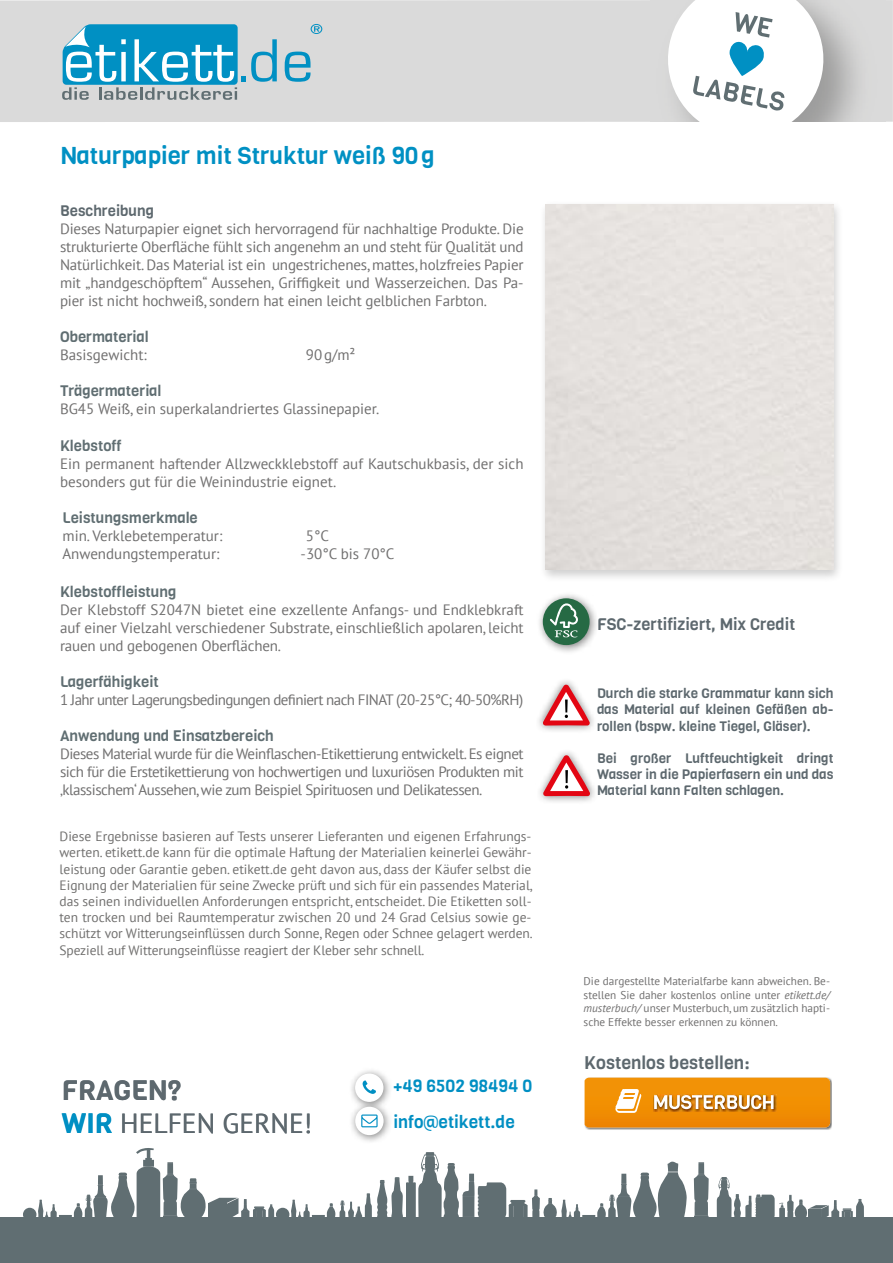
<style>
.page{position:relative;width:893px;height:1263px;background:#fff}
.page>*{position:absolute;margin:0;border:0;box-sizing:border-box;transform-origin:0 0}
.t1{font:27.6px "PT Sans";color:#5d686e}
.t2{font:27.6px "Viga";color:#5d686e}
.t3{font:24px "Viga";color:#0090c3}
.t4{font:18px "Viga";color:#5d686e}
.t5{font:17.4px/36.3px "Viga";color:#008fc3}
.t6{font:16.5px "Viga";color:#5d686e}
.t7{font:15px/18px "PT Sans";letter-spacing:-.01em;color:#706f6f;text-align:justify}
.t8{font:15px "Viga";color:#606e72}
.t9{font:15px "PT Sans";letter-spacing:-.04em;color:#706f6f}
.t10{font:15px "Viga";color:#5d686e}
.t11{font:13.5px/16.2px "PT Sans";letter-spacing:-.01em;color:#71706f;text-align:justify}
.t12{font:13.5px/16.2px "Viga";color:#5d686e;text-align:justify}
.t13{font:11.25px/13.5px "PT Sans";color:#706f6f;text-align:justify}
.s1{font-family:"Viga";color:#008fc3}
.s2{font-style:italic}
</style>
<div class="page">
<div style="left:0;top:0;width:893px;height:122px;background:#dadada"></div>
<svg style="left:667px;top:1px;width:163px;height:121px;background:#e1e8ea"></svg>
<svg style="left:311px;top:24px;width:11px;height:10px"></svg>
<svg style="left:285px;top:52px;width:25px;height:30px"></svg>
<svg style="left:62px;top:24px;width:215px;height:76px"></svg>
<div style="left:23px;top:1208px;width:13px;height:13px;background:#606e72;border-radius:50%"></div>
<div style="left:276px;top:1208px;width:13px;height:13px;background:#606e72;border-radius:50%"></div>
<svg style="left:38px;top:1148px;width:236px;height:70px"></svg>
<svg style="left:717px;top:1177px;width:147px;height:41px"></svg>
<svg style="left:291px;top:1152px;width:396px;height:66px"></svg>
<svg style="left:694px;top:1162px;width:15px;height:56px"></svg>
<div style="left:0;top:1218px;width:893px;height:45px;background:#606e72"></div>
<div style="left:539px;top:200px;width:305px;height:383px;background:#000;opacity:.2"></div>
<div style="left:546px;top:204px;width:287px;height:366px;background:#e5e1de"></div>
<div style="left:536px;top:592px;width:63px;height:63px;background:#000;opacity:.5"></div>
<div style="left:543px;top:598px;width:47px;height:47px;background:#266a44;border-radius:50%"></div>
<svg style="left:550px;top:603px;width:28px;height:34px"></svg>
<img style="left:585px;top:1077px;width:247px;height:53px">
<svg style="left:585px;top:1078px;width:245px;height:49px;background:#ec951e"></svg>
<div style="left:349px;top:1067px;width:45px;height:45px;background:#000;opacity:.5"></div>
<div style="left:355px;top:1073px;width:28px;height:29px;background:#fff;border-radius:50%"></div>
<svg style="left:363px;top:1080px;width:13px;height:14px"></svg>
<div style="left:349px;top:1100px;width:45px;height:45px;background:#000;opacity:.5"></div>
<div style="left:355px;top:1107px;width:29px;height:28px;background:#fff;border-radius:50%"></div>
<svg style="left:361px;top:1114px;width:17px;height:13px"></svg>
<div style="left:535px;top:677px;width:63px;height:57px;background:#000;opacity:.5"></div>
<svg style="left:542px;top:684px;width:48px;height:42px"></svg>
<div style="left:535px;top:747px;width:63px;height:57px;background:#000;opacity:.5"></div>
<svg style="left:543px;top:754px;width:47px;height:42px"></svg>
<h2 class="t3" style="left:60px;top:139px;width:376px">Naturpapier mit Struktur weiß 90g</h2>
<p class="t10" style="left:60px;top:201px;width:96px">Beschreibung</p>
<p class="t7" style="left:60px;top:220px;width:465px">Dieses Naturpapier eignet sich hervorragend für nachhaltige Produkte. Die strukturierte Oberfläche fühlt sich angenehm an und steht für Qualität und Natürlichkeit. Das Material ist ein ungestrichenes, mattes, holzfreies Papier mit „handgeschöpftem“ Aussehen, Griffigkeit und Wasserzeichen. Das Pa&shy;pier ist nicht hochweiß, sondern hat einen leicht gelblichen Farbton.</p>
<p class="t8" style="left:60px;top:327px;width:90px">Obermaterial</p>
<p class="t7" style="left:60px;top:346px;width:88px">Basisgewicht:</p>
<p class="t7" style="left:306px;top:346px;width:51px">90g/m²</p>
<p class="t8" style="left:60px;top:381px;width:103px">Trägermaterial</p>
<p class="t7" style="left:60px;top:400px;width:321px">BG45 Weiß, ein superkalandriertes Glassinepapier.</p>
<p class="t8" style="left:60px;top:435px;width:63px">Klebstoff</p>
<p class="t7" style="left:60px;top:454px;width:465px">Ein permanent haftender Allzweckklebstoff auf Kautschukbasis, der sich besonders gut für die Weinindustrie eignet.</p>
<p class="t8" style="left:63px;top:507px;width:137px">Leistungsmerkmale</p>
<p class="t7" style="left:63px;top:526px;width:161px">min. Verklebetemperatur:<br>Anwendungstemperatur:</p>
<p class="t7" style="left:301px;top:526px;width:95px;text-indent:5px">5°C<br>-30°C bis 70°C</p>
<p class="t8" style="left:60px;top:582px;width:118px">Klebstoffleistung</p>
<p class="t7" style="left:60px;top:601px;width:465px">Der Klebstoff S2047N bietet eine exzellente Anfangs- und Endklebkraft auf einer Vielzahl verschiedener Substrate, einschließlich apolaren, leicht rauen und gebogenen Oberflächen.</p>
<p class="t8" style="left:60px;top:672px;width:100px">Lagerfähigkeit</p>
<p class="t9" style="left:60px;top:690px;width:465px">1 Jahr unter Lagerungsbedingungen definiert nach FINAT (20-25°C; 40-50%RH)</p>
<p class="t8" style="left:60px;top:726px;width:215px">Anwendung und Einsatzbereich</p>
<p class="t7" style="left:60px;top:745px;width:465px">Dieses Material wurde für die Weinflaschen-Etikettierung entwickelt. Es eignet sich für die Erstetikettierung von hochwertigen und luxuriösen Produkten mit ‚klassischem‘ Aussehen, wie zum Beispiel Spirituosen und Delikatessen.</p>
<p class="t11" style="left:60px;top:828px;width:475px">Diese Ergebnisse basieren auf Tests unserer Lieferanten und eigenen Erfahrungs&shy;werten. etikett.de kann für die optimale Haftung der Materialien keinerlei Gewähr&shy;leistung oder Garantie geben. etikett.de geht davon aus, dass der Käufer selbst die Eignung der Materialien für seine Zwecke prüft und sich für ein passendes Material, das seinen individuellen Anforderungen entspricht, entscheidet. Die Etiketten soll&shy;ten trocken und bei Raumtemperatur zwischen 20 und 24 Grad Celsius sowie ge&shy;schützt vor Witterungseinflüssen durch Sonne, Regen oder Schnee gelagert werden.<br>Speziell auf Witterungseinflüsse reagiert der Kleber sehr schnell.</p>
<h1 class="t2" style="left:62px;top:1072px;width:121px">FRAGEN?</h1>
<h1 class="t1" style="left:62px;top:1106px;width:252px"><span class="s1">WIR</span> HELFEN GERNE!</h1>
<p class="t5" style="left:393px;top:1067px;width:141px">+49 6502 98494 0 info@etikett.de</p>
<p class="t6" style="left:597px;top:613px;width:200px">FSC-zertifiziert, Mix Credit</p>
<p class="t12" style="left:597px;top:685px;width:238px">Durch die starke Grammatur kann sich das Material auf kleinen Gefäßen ab&shy;rollen (bspw. kleine Tiegel, Gläser).</p>
<p class="t12" style="left:597px;top:750px;width:238px">Bei großer Luftfeuchtigkeit dringt Wasser in die Papierfasern ein und das Material kann Falten schlagen.</p>
<p class="t13" style="left:584px;top:974px;width:248px">Die dargestellte Materialfarbe kann abweichen. Be&shy;stellen Sie daher kostenlos online unter <span class="s2">etikett.de/ musterbuch/</span> unser Musterbuch, um zusätzlich hapti&shy;sche Effekte besser erkennen zu können.</p>
<p class="t4" style="left:584px;top:1051px;width:167px">Kostenlos bestellen:</p>
</div>
